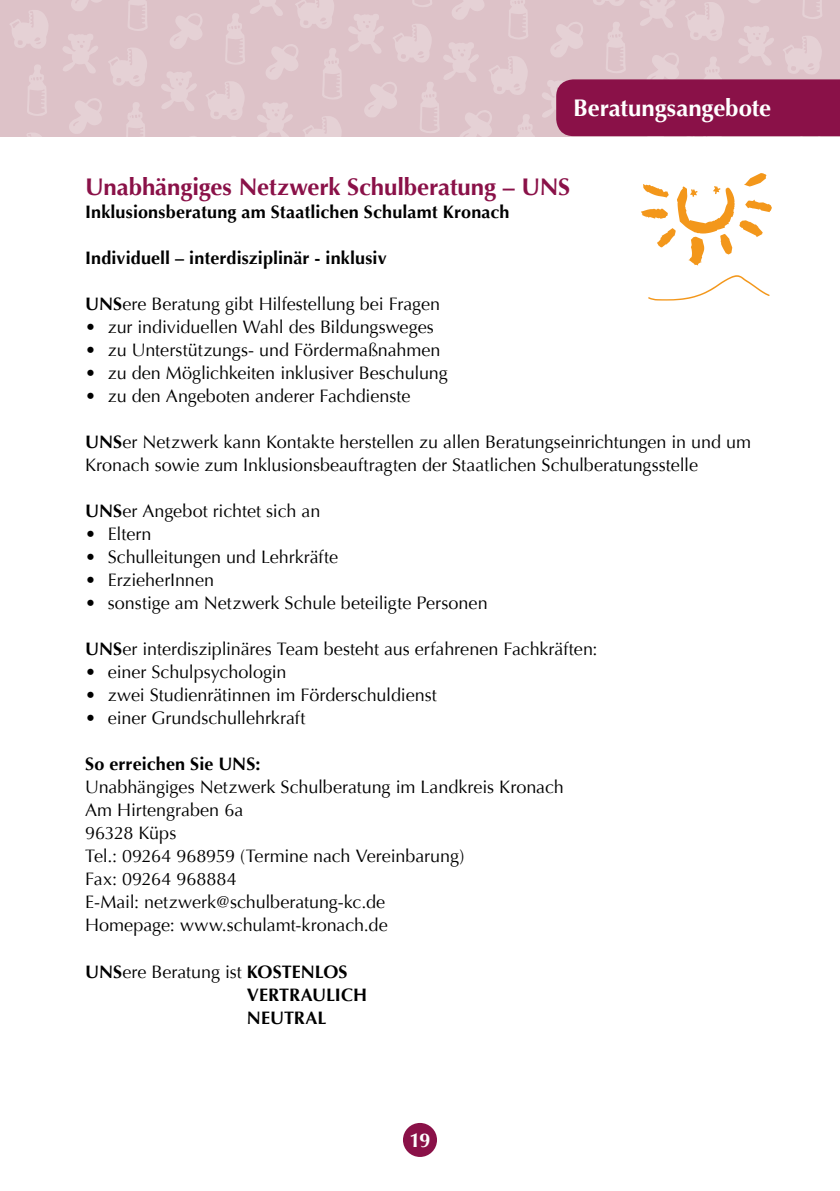
<style>
.page{position:relative;width:840px;height:1191px;background:#fff}
.page>*{position:absolute;margin:0;border:0;box-sizing:border-box;transform-origin:0 0}
.t1{font:700 24px "Optima";letter-spacing:-.005em;color:#8a1148}
.t2{font:700 24px "Optima";letter-spacing:-.005em;color:#fff}
.t3{font:700 20px "Optima";color:#fff}
.t4{font:18px/23px "Optima";letter-spacing:-.005em;color:#000}
.t5{font:700 18px/23px "Optima";letter-spacing:.005em;color:#000}
.s1{font-weight:700}
.s2{font-weight:400}
</style>
<div class="page">
<div style="left:0;top:0;width:839px;height:136px;background:#ddc2c8"></div>
<svg style="left:108px;top:48px;width:39px;height:38px"></svg>
<svg style="left:128px;top:0;width:19px;height:31px"></svg>
<svg style="left:10px;top:10px;width:38px;height:39px"></svg>
<svg style="left:63px;top:34px;width:35px;height:39px"></svg>
<svg style="left:71px;top:0;width:31px;height:11px"></svg>
<svg style="left:126px;top:102px;width:19px;height:34px"></svg>
<svg style="left:27px;top:133px;width:14px;height:3px"></svg>
<svg style="left:69px;top:98px;width:33px;height:36px"></svg>
<svg style="left:27px;top:65px;width:20px;height:51px"></svg>
<svg style="left:160px;top:0;width:679px;height:137px"></svg>
<div style="left:403px;top:1123px;width:34px;height:34px;background:#8a1148;border-radius:50%"></div>
<svg style="left:641px;top:173px;width:130px;height:127px"></svg>
<h1 class="t2" style="left:573px;top:94px;width:199px">Beratungsangebote</h1>
<h1 class="t1" style="left:85px;top:173px;width:486px">Unabhängiges Netzwerk Schulberatung – UNS</h1>
<p class="t5" style="left:85px;top:201px;width:426px">Inklusionsberatung am Staatlichen Schulamt Kronach</p>
<p class="t5" style="left:85px;top:247px;width:303px">Individuell – interdisziplinär - inklusiv</p>
<p class="t4" style="left:85px;top:293px;width:356px"><span class="s1">UNS</span>ere Beratung gibt Hilfestellung bei Fragen</p>
<p class="t4" style="left:85px;top:316px;width:350px">• zur individuellen Wahl des Bildungsweges</p>
<p class="t4" style="left:85px;top:339px;width:357px">• zu Unterstützungs- und Fördermaßnahmen</p>
<p class="t4" style="left:85px;top:362px;width:364px">• zu den Möglichkeiten inklusiver Beschulung</p>
<p class="t4" style="left:85px;top:385px;width:326px">• zu den Angeboten anderer Fachdienste</p>
<p class="t4" style="left:85px;top:431px;width:667px"><span class="s1">UNS</span>er Netzwerk kann Kontakte herstellen zu allen Beratungseinrichtungen in und um<br>Kronach sowie zum Inklusionsbeauftragten der Staatlichen Schulberatungsstelle</p>
<p class="t4" style="left:85px;top:500px;width:237px"><span class="s1">UNS</span>er Angebot richtet sich an</p>
<p class="t4" style="left:85px;top:523px;width:68px">• Eltern</p>
<p class="t4" style="left:85px;top:546px;width:254px">• Schulleitungen und Lehrkräfte</p>
<p class="t4" style="left:85px;top:569px;width:130px">• ErzieherInnen</p>
<p class="t4" style="left:85px;top:592px;width:404px">• sonstige am Netzwerk Schule beteiligte Personen</p>
<p class="t4" style="left:85px;top:638px;width:513px"><span class="s1">UNS</span>er interdisziplinäres Team besteht aus erfahrenen Fachkräften:</p>
<p class="t4" style="left:85px;top:661px;width:203px">• einer Schulpsychologin</p>
<p class="t4" style="left:85px;top:684px;width:353px">• zwei Studienrätinnen im Förderschuldienst</p>
<p class="t4" style="left:85px;top:707px;width:222px">• einer Grundschullehrkraft</p>
<p class="t5" style="left:85px;top:753px;width:177px">So erreichen Sie UNS:</p>
<p class="t4" style="left:85px;top:776px;width:480px">Unabhängiges Netzwerk Schulberatung im Landkreis Kronach Am Hirtengraben 6a<br>96328 Küps<br>Tel.: 09264 968959 (Termine nach Vereinbarung)<br>Fax: 09264 968884<br>E-Mail: netzwerk@schulberatung-kc.de<br>Homepage: www.schulamt-kronach.de</p>
<p class="t5" style="left:247px;top:960px;width:121px;text-indent:-162px">UNS<span class="s2">ere Beratung ist</span> KOSTENLOS<br>VERTRAULICH<br>NEUTRAL</p>
<p class="t3" style="left:409px;top:1128px;width:23px">19</p>
</div>
